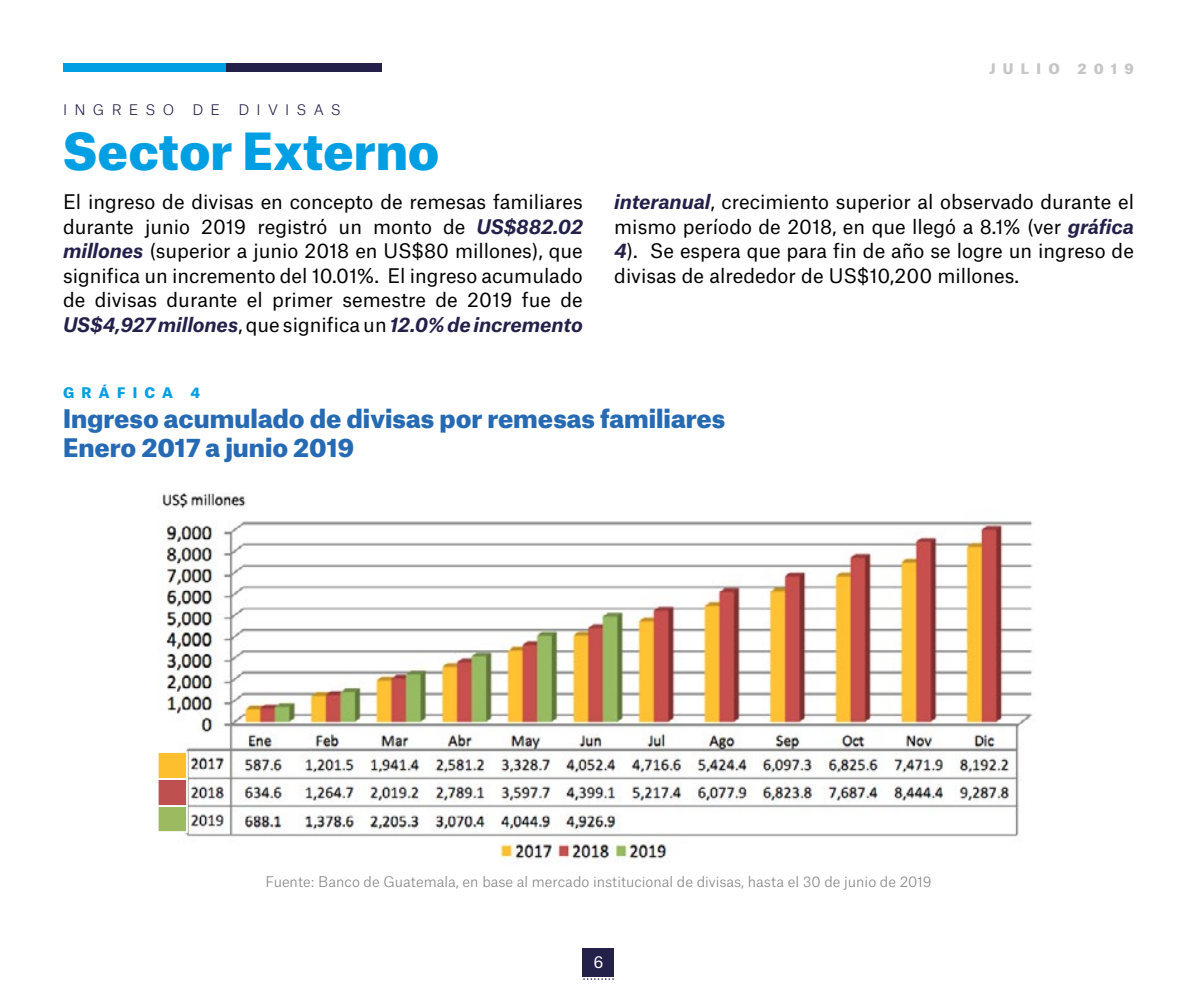
<style>
.page{position:relative;width:1197px;height:1008px;background:#fff}
.page>*{position:absolute;margin:0;border:0;box-sizing:border-box;transform-origin:0 0}
.t1{font:900 49px "Atlas Grotesk";letter-spacing:-.005em;color:#009fe3}
.t2{font:900 24.5px/28.5px "Atlas Grotesk";color:#266ab3}
.t3{font:19.25px/24.5px "Atlas Grotesk";color:#000;text-align:justify}
.t4{font:15.75px "Atlas Grotesk";color:#fff}
.t5{font:300 14px "Atlas Grotesk";color:#878787}
.t6{font:300 14px "Atlas Grotesk";letter-spacing:.52em;color:#232049}
.t7{font:900 14px "Atlas Grotesk";letter-spacing:.52em;color:#c6c6c6}
.t8{font:900 14px "Atlas Grotesk";letter-spacing:.52em;color:#009fe3}
.s1{font-weight:700;font-style:italic;color:#232049}
</style>
<div class="page">
<div style="left:583px;top:949px;width:31px;height:28px;background:#232049"></div>
<svg style="left:583px;top:978px;width:31px;height:2px"></svg>
<div style="left:63px;top:63px;width:163px;height:9px;background:#009fe3"></div>
<div style="left:226px;top:63px;width:156px;height:9px;background:#232049"></div>
<img style="left:162px;top:493px;width:871px;height:370px">
<div style="left:157px;top:751px;width:31px;height:29px;background:#fdbf2d;border:2px solid #fff"></div>
<div style="left:157px;top:778px;width:31px;height:29px;background:#be5150;border:2px solid #fff"></div>
<div style="left:157px;top:805px;width:31px;height:28px;background:#9cba5f;border:2px solid #fff"></div>
<p class="t6" style="left:63px;top:98px;width:113px">INGRESO</p>
<p class="t6" style="left:192px;top:98px;width:29px">D E</p>
<p class="t6" style="left:238px;top:98px;width:104px">DIVISAS</p>
<h1 class="t1" style="left:63px;top:111px;width:378px">Sector Externo</h1>
<p class="t7" style="left:989px;top:57px;width:146px">JULIO 2019</p>
<p class="t3" style="left:63px;top:188px;width:521px">El ingreso de divisas en concepto de remesas familiares durante junio 2019 registró un monto de <span class="s1">US$882.02 millones</span> (superior a junio 2018 en US$80 millones), que significa un incremento del 10.01%. El ingreso acumulado de divisas durante el primer semestre de 2019 fue de <span class="s1">US$4,927 millones</span>, que significa un <span class="s1">12.0% de incremento</span></p>
<p class="t3" style="left:614px;top:188px;width:521px"><span class="s1">interanual</span>, crecimiento superior al observado durante el mismo período de 2018, en que llegó a 8.1% (ver <span class="s1">gráfica 4</span>). Se espera que para fin de año se logre un ingreso de divisas de alrededor de US$10,200 millones.</p>
<p class="t8" style="left:63px;top:381px;width:139px">GRÁFICA 4</p>
<p class="t2" style="left:63px;top:402px;width:664px">Ingreso acumulado de divisas por remesas familiares<br>Enero 2017 a junio 2019</p>
<p class="t5" style="left:265px;top:871px;width:668px">Fuente: Banco de Guatemala, en base al mercado institucional de divisas, hasta el 30 de junio de 2019</p>
<p class="t4" style="left:593px;top:950px;width:12px">6</p>
</div>
